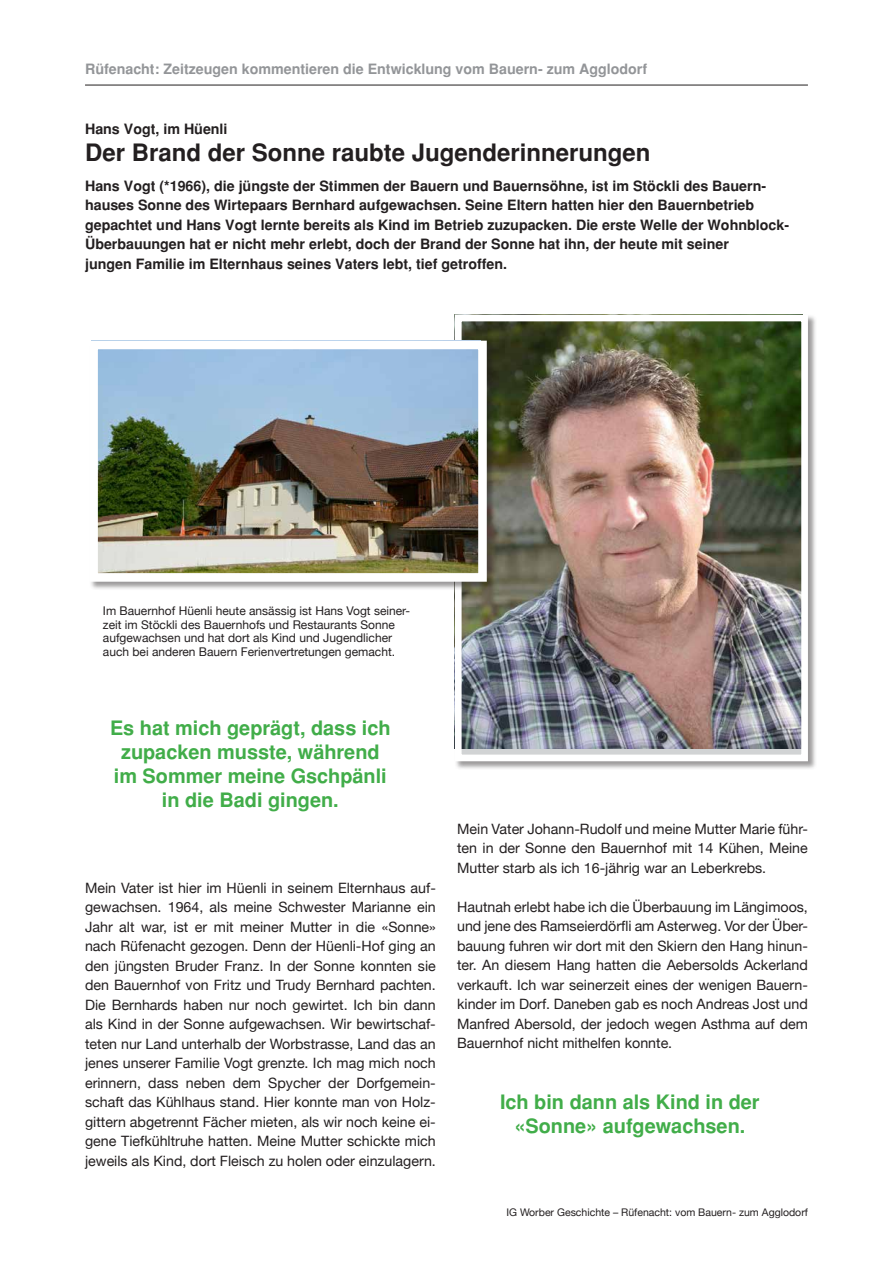
<style>
.page{position:relative;width:893px;height:1263px;background:#fff}
.page>*{position:absolute;margin:0;border:0;box-sizing:border-box;transform-origin:0 0}
.t1{font:700 24px "Helvetica";color:#231f20}
.t2{font:700 19.95px/23.9px "Helvetica";color:#41ad49;text-align:center}
.t3{font:14.25px/19.5px "Helvetica Neue";color:#231f20;text-align:justify}
.t4{font:700 14.25px/19.5px "Helvetica";color:#231f20}
.t5{font:700 14.25px "Helvetica";color:#939598}
.t6{font:12px/13.5px "Helvetica Neue";color:#231f20}
.t7{font:10.5px "Helvetica Neue";color:#231f20}
</style>
<div class="page">
<div style="left:454px;top:314px;width:363px;height:456px;background:#231f20;opacity:.45"></div>
<img style="left:463px;top:323px;width:337px;height:425px">
<div style="left:455px;top:315px;width:353px;height:446px;border:7px solid #fff"></div>
<div style="left:89px;top:340px;width:406px;height:250px;background:#231f20;opacity:.45"></div>
<img style="left:99px;top:351px;width:378px;height:221px">
<div style="left:89px;top:341px;width:398px;height:241px;border:9px solid #fff"></div>
<hr style="left:85px;top:85px;width:723px;height:1px;background:#231f20">
<p class="t5" style="left:85px;top:60px;width:564px">Rüfenacht: Zeitzeugen kommentieren die Entwicklung vom Bauern- zum Agglodorf</p>
<p class="t4" style="left:85px;top:119px;width:144px">Hans Vogt, im Hüenli</p>
<h1 class="t1" style="left:85px;top:138px;width:567px">Der Brand der Sonne raubte Jugenderinnerungen</h1>
<p class="t4" style="left:85px;top:176px;width:705px">Hans Vogt (*1966), die jüngste der Stimmen der Bauern und Bauernsöhne, ist im Stöckli des Bauern&shy;hauses Sonne des Wirtepaars Bernhard aufgewachsen. Seine Eltern hatten hier den Bauernbetrieb gepachtet und Hans Vogt lernte bereits als Kind im Betrieb zuzupacken. Die erste Welle der Wohnblock-Überbauungen hat er nicht mehr erlebt, doch der Brand der Sonne hat ihn, der heute mit seiner<br>jungen Familie im Elternhaus seines Vaters lebt, tief getroffen.</p>
<p class="t6" style="left:103px;top:605px;width:309px">Im Bauernhof Hüenli heute ansässig ist Hans Vogt seiner&shy;zeit im Stöckli des Bauernhofs und Restaurants Sonne aufgewachsen und hat dort als Kind und Jugendlicher auch bei anderen Bauern Ferienvertretungen gemacht.</p>
<h2 class="t2" style="left:110px;top:716px;width:282px">Es hat mich geprägt, dass ich zupacken musste, während im Sommer meine Gschpänli in die Badi gingen.</h2>
<p class="t3" style="left:85px;top:878px;width:352px">Mein Vater ist hier im Hüenli in seinem Elternhaus auf&shy;gewachsen. 1964, als meine Schwester Marianne ein Jahr alt war, ist er mit meiner Mutter in die «Sonne» nach Rüfenacht gezogen. Denn der Hüenli-Hof ging an den jüngsten Bruder Franz. In der Sonne konnten sie den Bauernhof von Fritz und Trudy Bernhard pachten.<br>Die Bernhards haben nur noch gewirtet. Ich bin dann als Kind in der Sonne aufgewachsen. Wir bewirtschaf&shy;teten nur Land unterhalb der Worbstrasse, Land das an jenes unserer Familie Vogt grenzte. Ich mag mich noch erinnern, dass neben dem Spycher der Dorfgemein&shy;schaft das Kühlhaus stand. Hier konnte man von Holz&shy;gittern abgetrennt Fächer mieten, als wir noch keine ei&shy;gene Tiefkühltruhe hatten. Meine Mutter schickte mich jeweils als Kind, dort Fleisch zu holen oder einzulagern.</p>
<p class="t3" style="left:457px;top:820px;width:352px">Mein Vater Johann-Rudolf und meine Mutter Marie führ&shy;ten in der Sonne den Bauernhof mit 14 Kühen, Meine Mutter starb als ich 16-jährig war an Leberkrebs.</p>
<p class="t3" style="left:457px;top:898px;width:352px">Hautnah erlebt habe ich die Überbauung im Längimoos, und jene des Ramseierdörfli am Asterweg. Vor der Über&shy;bauung fuhren wir dort mit den Skiern den Hang hinun&shy;ter. An diesem Hang hatten die Aebersolds Ackerland verkauft. Ich war seinerzeit eines der wenigen Bauern&shy;kinder im Dorf. Daneben gab es noch Andreas Jost und Manfred Abersold, der jedoch wegen Asthma auf dem Bauernhof nicht mithelfen konnte.</p>
<h2 class="t2" style="left:500px;top:1090px;width:261px">Ich bin dann als Kind in der «Sonne» aufgewachsen.</h2>
<p class="t7" style="left:506px;top:1204px;width:303px">IG Worber Geschichte – Rüfenacht: vom Bauern- zum Agglodorf</p>
</div>
